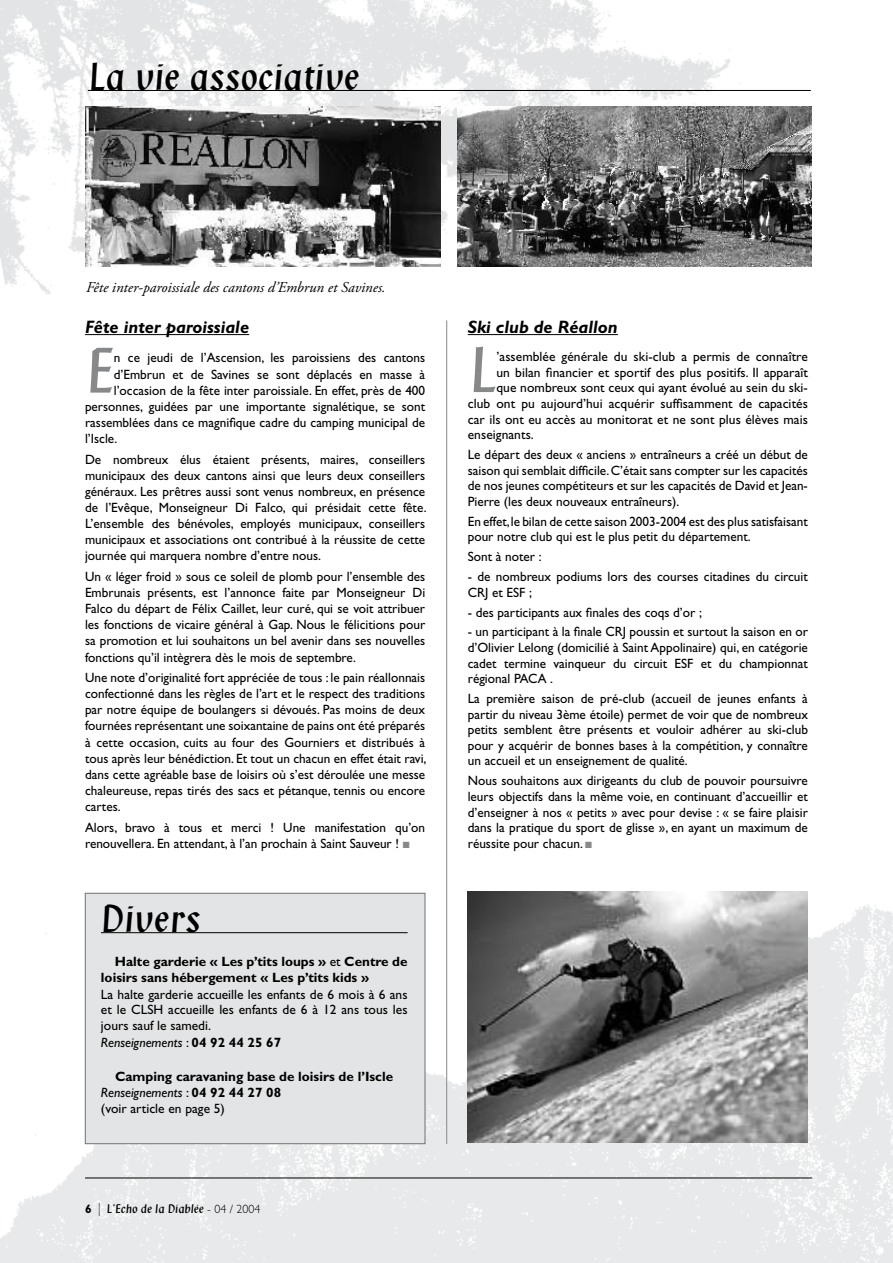
<style>
.page{position:relative;width:893px;height:1263px;background:#fff}
.page>*{position:absolute;margin:0;border:0;box-sizing:border-box;transform-origin:0 0}
.t1{font:61.2px "Klang";color:#87888a}
.t2{font:37.5px "Klang";color:#000}
.t3{font:italic 700 18px "Gill Sans";color:#000}
.t4{font:italic 15px "Adobe Garamond Pro";color:#000}
.t5{font:13.5px/16.2px "Gill Sans";color:#000;text-align:justify}
.t6{font:700 13.5px/15.5px "Gill Sans";color:#000}
.t7{font:italic 13.5px "Gill Sans";color:#000}
.t8{font:12px "Klang";color:#000}
.s1{color:#87888a}
.s2{font-weight:400}
.s3{font-style:normal}
.s4{font-weight:700;font-style:normal}
.s5{font-weight:400;font-style:italic}
.s6{font-family:"Gill Sans";font-weight:700}
.s7{font-family:"Gill Sans";font-weight:300;font-size:19.5px}
.s8{font-family:"Gill Sans";font-weight:300}
</style>
<div class="page">
<img style="left:0;top:0;width:747px;height:338px">
<img style="left:0;top:866px;width:893px;height:397px">
<hr style="left:85px;top:334px;width:164px;height:1px;background:#000">
<hr style="left:468px;top:334px;width:150px;height:1px;background:#000">
<hr style="left:88px;top:90px;width:723px;height:1px;background:#000">
<hr style="left:446px;top:320px;width:1px;height:824px;background:#87888a">
<hr style="left:85px;top:1178px;width:727px;height:1px;background:#000">
<img style="left:85px;top:106px;width:356px;height:160px">
<div style="left:85px;top:893px;width:340px;height:251px;background:#e3e4e5;border:1px solid #707173"></div>
<hr style="left:101px;top:932px;width:307px;height:1px;background:#000">
<img style="left:468px;top:892px;width:340px;height:250px">
<img style="left:458px;top:106px;width:353px;height:160px">
<h2 class="t2" style="left:88px;top:56px;width:273px">La vie associative</h2>
<p class="t4" style="left:86px;top:278px;width:301px">Fête inter-paroissiale des cantons d’Embrun et Savines.</p>
<h3 class="t3" style="left:85px;top:316px;width:166px">Fête inter paroissiale</h3>
<h1 class="t1" style="left:85px;top:336px;width:30px">E</h1>
<p class="t5" style="left:114px;top:349px;width:313px">n ce jeudi de l’Ascension, les paroissiens des cantons</p>
<p class="t5" style="left:114px;top:366px;width:313px">d’Embrun et de Savines se sont déplacés en masse à</p>
<p class="t5" style="left:114px;top:382px;width:313px">l’occasion de la fête inter paroissiale. En effet, près de 400</p>
<p class="t5" style="left:85px;top:398px;width:342px">personnes, guidées par une importante signalétique, se sont</p>
<p class="t5" style="left:85px;top:414px;width:342px">rassemblées dans ce magnifique cadre du camping municipal de</p>
<p class="t5" style="left:85px;top:430px;width:34px">l’Iscle.</p>
<p class="t5" style="left:85px;top:451px;width:343px">De nombreux élus étaient présents, maires, conseillers municipaux des deux cantons ainsi que leurs deux conseillers généraux. Les prêtres aussi sont venus nombreux, en présence de l’Evêque, Monseigneur Di Falco, qui présidait cette fête.<br>L’ensemble des bénévoles, employés municipaux, conseillers municipaux et associations ont contribué à la réussite de cette journée qui marquera nombre d’entre nous.</p>
<p class="t5" style="left:85px;top:568px;width:342px">Un « léger froid » sous ce soleil de plomb pour l’ensemble des Embrunais présents, est l’annonce faite par Monseigneur Di Falco du départ de Félix Caillet, leur curé, qui se voit attribuer les fonctions de vicaire général à Gap. Nous le félicitions pour sa promotion et lui souhaitons un bel avenir dans ses nouvelles fonctions qu’il intègrera dès le mois de septembre.</p>
<p class="t5" style="left:85px;top:669px;width:343px">Une note d’originalité fort appréciée de tous : le pain réallonnais confectionné dans les règles de l’art et le respect des traditions par notre équipe de boulangers si dévoués. Pas moins de deux fournées représentant une soixantaine de pains ont été préparés à cette occasion, cuits au four des Gourniers et distribués à tous après leur bénédiction. Et tout un chacun en effet était ravi, dans cette agréable base de loisirs où s’est déroulée une messe chaleureuse, repas tirés des sacs et pétanque, tennis ou encore cartes.</p>
<p class="t5" style="left:85px;top:819px;width:342px">Alors, bravo à tous et merci ! Une manifestation qu’on renouvellera. En attendant, à l’an prochain à Saint Sauveur ! <span class="s1">■</span></p>
<h2 class="t2" style="left:101px;top:898px;width:101px">Divers</h2>
<p class="t6" style="left:101px;top:954px;width:308px;text-indent:14px">Halte garderie « Les p’tits loups » <span class="s2">et</span> Centre de loisirs sans hébergement « Les p’tits kids »</p>
<p class="t5" style="left:101px;top:986px;width:308px;line-height:15.5px">La halte garderie accueille les enfants de 6 mois à 6 ans et le CLSH accueille les enfants de 6 à 12 ans tous les jours sauf le samedi.</p>
<p class="t7" style="left:101px;top:1034px;width:182px">Renseignements <span class="s3">:</span> <span class="s4">04 92 44 25 67</span></p>
<p class="t6" style="left:101px;top:1067px;width:294px;line-height:17px;text-indent:14px">Camping caravaning base de loisirs de l’Iscle<br><span class="s5">Renseignements</span> <span class="s2">:</span> 04 92 44 27 08</p>
<p class="t5" style="left:101px;top:1100px;width:126px">(voir article en page 5)</p>
<p class="t8" style="left:85px;top:1201px;width:177px"><span class="s6">6</span> <span class="s7">l</span> L’Echo de la Diablée <span class="s8">- 04 / 2004</span></p>
<h3 class="t3" style="left:468px;top:316px;width:152px">Ski club de Réallon</h3>
<h1 class="t1" style="left:468px;top:336px;width:30px">L</h1>
<p class="t5" style="left:496px;top:348px;width:313px">’assemblée générale du ski-club a permis de connaître</p>
<p class="t5" style="left:496px;top:364px;width:313px">un bilan financier et sportif des plus positifs. Il apparaît</p>
<p class="t5" style="left:496px;top:380px;width:313px">que nombreux sont ceux qui ayant évolué au sein du ski-</p>
<p class="t5" style="left:468px;top:395px;width:342px">club ont pu aujourd’hui acquérir suffisamment de capacités</p>
<p class="t5" style="left:468px;top:411px;width:342px">car ils ont eu accès au monitorat et ne sont plus élèves mais</p>
<p class="t5" style="left:468px;top:426px;width:68px">enseignants.</p>
<p class="t5" style="left:468px;top:447px;width:342px;line-height:15.6px">Le départ des deux « anciens » entraîneurs a créé un début de saison qui semblait difficile. C’était sans compter sur les capacités de nos jeunes compétiteurs et sur les capacités de David et Jean-Pierre (les deux nouveaux entraîneurs).</p>
<p class="t5" style="left:468px;top:513px;width:342px;line-height:15.6px">En effet, le bilan de cette saison 2003-2004 est des plus satisfaisant pour notre club qui est le plus petit du département.</p>
<p class="t5" style="left:468px;top:548px;width:75px">Sont à noter :</p>
<p class="t5" style="left:468px;top:569px;width:342px;line-height:15.6px">- de nombreux podiums lors des courses citadines du circuit<br>CRJ et ESF ;</p>
<p class="t5" style="left:468px;top:604px;width:236px">- des participants aux finales des coqs d’or ;</p>
<p class="t5" style="left:468px;top:624px;width:342px;line-height:15.6px">- un participant à la finale CRJ poussin et surtout la saison en or d’Olivier Lelong (domicilié à Saint Appolinaire) qui, en catégorie cadet termine vainqueur du circuit ESF et du championnat régional PACA .</p>
<p class="t5" style="left:468px;top:691px;width:342px;line-height:15.6px">La première saison de pré-club (accueil de jeunes enfants à partir du niveau 3ème étoile) permet de voir que de nombreux petits semblent être présents et vouloir adhérer au ski-club pour y acquérir de bonnes bases à la compétition, y connaître un accueil et un enseignement de qualité.</p>
<p class="t5" style="left:468px;top:773px;width:342px;line-height:15.6px">Nous souhaitons aux dirigeants du club de pouvoir poursuivre leurs objectifs dans la même voie, en continuant d’accueillir et d’enseigner à nos « petits » avec pour devise : « se faire plaisir dans la pratique du sport de glisse », en ayant un maximum de réussite pour chacun. <span class="s1">■</span></p>
</div>
